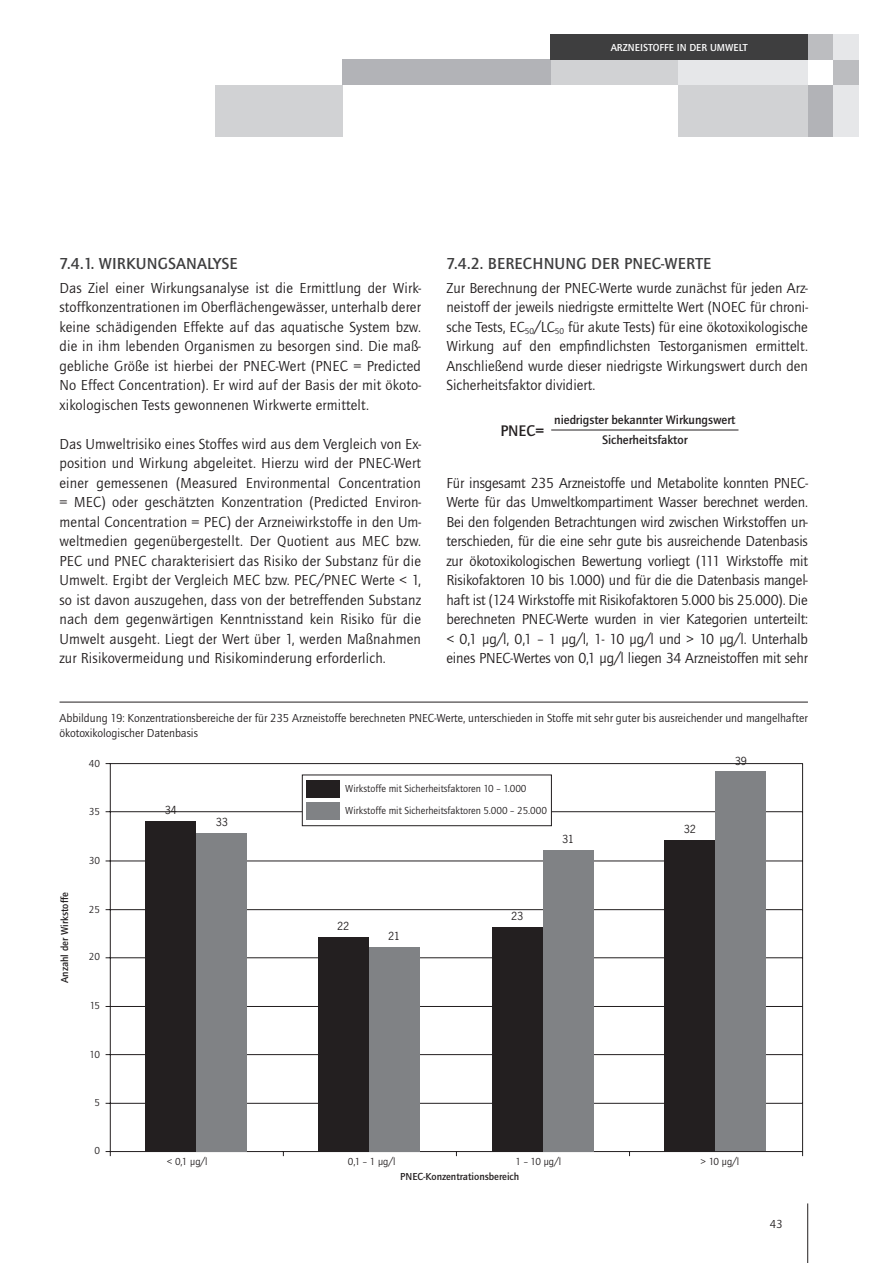
<style>
.page{position:relative;width:893px;height:1263px;background:#fff}
.page>*{position:absolute;margin:0;border:0;box-sizing:border-box;transform-origin:0 0}
.t1{font:500 16.5px "Quay Sans ITC Std";letter-spacing:.01em;color:#3e3e3f}
.t2{font:500 15.9px "Quay Sans ITC Std";color:#231f20}
.t3{font:15px/19.5px "Quay Sans ITC Std";color:#231f20;text-align:justify}
.t4{font:500 12.75px/19px "Quay Sans ITC Std";color:#231f20;text-align:center}
.t5{font:12px/15px "Quay Sans ITC Std";color:#231f20}
.t6{font:10.5px/22px "Quay Sans ITC Std";color:#231f20}
.t7{font:500 10.5px "Quay Sans ITC Std";color:#231f20}
.t8{font:500 10.5px "Quay Sans ITC Std";letter-spacing:.005em;color:#fff}
.t9{font:10.5px "News Gothic Std";color:#231f20}
.s1{font-family:"News Gothic Std"}
</style>
<div class="page">
<hr style="left:807px;top:1203px;width:1px;height:60px;background:#231f20">
<div style="left:551px;top:60px;width:127px;height:25px;background:#d1d2d4"></div>
<div style="left:215px;top:85px;width:127px;height:51px;background:#d1d2d4"></div>
<div style="left:808px;top:85px;width:25px;height:51px;background:#b2b3b7"></div>
<div style="left:833px;top:60px;width:26px;height:25px;background:#bcbdc0"></div>
<div style="left:678px;top:60px;width:130px;height:25px;background:#e6e7e9"></div>
<div style="left:342px;top:60px;width:209px;height:25px;background:#b2b3b7"></div>
<div style="left:808px;top:34px;width:25px;height:26px;background:#bcbdc0"></div>
<div style="left:833px;top:85px;width:26px;height:51px;background:#e6e7e9"></div>
<div style="left:678px;top:85px;width:130px;height:51px;background:#d1d2d4"></div>
<div style="left:833px;top:34px;width:26px;height:26px;background:#e6e7e9"></div>
<div style="left:551px;top:34px;width:257px;height:26px;background:#3e3e3f"></div>
<hr style="left:551px;top:430px;width:187px;height:1px;background:#231f20">
<svg style="left:105px;top:763px;width:698px;height:393px"></svg>
<div style="left:145px;top:821px;width:51px;height:330px;background:#231f20"></div>
<div style="left:196px;top:833px;width:51px;height:318px;background:#808285"></div>
<div style="left:318px;top:937px;width:51px;height:214px;background:#231f20"></div>
<div style="left:369px;top:947px;width:51px;height:204px;background:#808285"></div>
<div style="left:492px;top:927px;width:51px;height:224px;background:#231f20"></div>
<div style="left:543px;top:850px;width:51px;height:301px;background:#808285"></div>
<div style="left:664px;top:840px;width:51px;height:311px;background:#231f20"></div>
<div style="left:715px;top:771px;width:51px;height:380px;background:#808285"></div>
<div style="left:302px;top:774px;width:250px;height:52px;background:#fff;border:1px solid #231f20"></div>
<div style="left:306px;top:780px;width:34px;height:17px;background:#231f20"></div>
<div style="left:306px;top:802px;width:34px;height:17px;background:#808285"></div>
<hr style="left:60px;top:702px;width:748px;height:1px;background:#231f20">
<p class="t8" style="left:611px;top:41px;width:108px">Arzneistoffe in der Umw</p>
<p class="t8" style="left:734px;top:41px;width:16px">elt</p>
<p class="t1" style="left:60px;top:254px;width:180px">7.4.1. Wirkungsanalyse</p>
<p class="t3" style="left:60px;top:278px;width:363px">Das Ziel einer Wirkungsanalyse ist die Ermittlung der Wirk&shy;stoffkonzentrationen im Oberflächengewässer, unterhalb derer keine schädigenden Effekte auf das aquatische System bzw. die in ihm lebenden Organismen zu besorgen sind. Die maß&shy;gebliche Größe ist hierbei der PNEC-Wert (PNEC = Predicted No Effect Concentration). Er wird auf der Basis der mit ökoto&shy;xikologischen Tests gewonnenen Wirkwerte ermittelt.</p>
<p class="t3" style="left:60px;top:434px;width:363px">Das Umweltrisiko eines Stoffes wird aus dem Vergleich von Ex&shy;position und Wirkung abgeleitet. Hierzu wird der PNEC-Wert einer gemessenen (Measured Environmental Concentration = MEC) oder geschätzten Konzentration (Predicted Environ&shy;mental Concentration = PEC) der Arzneiwirkstoffe in den Um&shy;weltmedien gegenübergestellt. Der Quotient aus MEC bzw.<br>PEC und PNEC charakterisiert das Risiko der Substanz für die Umwelt. Ergibt der Vergleich MEC bzw. PEC<span class="s1">/</span>PNEC Werte &lt; 1, so ist davon auszugehen, dass von der betreffenden Substanz nach dem gegenwärtigen Kenntnisstand kein Risiko für die Umwelt ausgeht. Liegt der Wert über 1, werden Maßnahmen zur Risikovermeidung und Risikominderung erforderlich.</p>
<p class="t1" style="left:446px;top:254px;width:266px">7.4.2. Berech nung der PNEC-Werte</p>
<p class="t3" style="left:446px;top:278px;width:363px">Zur Berechnung der PNEC-Werte wurde zunächst für jeden Arz&shy;neistoff der jeweils niedrigste ermittelte Wert (NOEC für chroni&shy;sche Tests, EC<sub>50</sub><span class="s1">/</span>LC<sub>50</sub> für akute Tests) für eine ökotoxikologische Wirkung auf den empfindlichsten Testorganismen ermittelt.<br>Anschließend wurde dieser niedrigste Wirkungswert durch den Sicherheitsfaktor dividiert.</p>
<p class="t2" style="left:500px;top:421px;width:45px">PNEC=</p>
<p class="t4" style="left:554px;top:411px;width:183px">niedrigster bekannter Wirkungswert<br>Sicherheitsfaktor</p>
<p class="t3" style="left:446px;top:473px;width:363px">Für insgesamt 235 Arzneistoffe und Metabolite konnten PNEC-Werte für das Umweltkompartiment Wasser berechnet werden.<br>Bei den folgenden Betrachtungen wird zwischen Wirkstoffen un&shy;terschieden, für die eine sehr gute bis ausreichende Datenbasis zur ökotoxikologischen Bewertung vorliegt (111 Wirkstoffe mit Risikofaktoren 10 bis 1.000) und für die die Datenbasis mangel&shy;haft ist (124 Wirkstoffe mit Risikofaktoren 5.000 bis 25.000). Die berechneten PNEC-Werte wurden in vier Kategorien unterteilt: &lt; 0,1 µg<span class="s1">/</span>l, 0,1 – 1 µg<span class="s1">/</span>l, 1- 10 µg<span class="s1">/</span>l und &gt; 10 µg<span class="s1">/</span>l. Unterhalb eines PNEC-Wertes von 0,1 µg<span class="s1">/</span>l liegen 34 Arzneistoffen mit sehr</p>
<p class="t5" style="left:60px;top:710px;width:750px">Abbildung 19: Konzentrationsbereiche der für 235 Arzneistoffe berechneten PNEC-Werte, unterschieden in Stoffe mit sehr guter bis ausreichender und mangelhafter ökotoxikologischer Datenbasis</p>
<p class="t7" style="left:59px;top:983px;width:92px;rotate:-90deg">Anzahl der Wirkstoffe</p>
<p class="t6" style="left:89px;top:753px;width:13px">40</p>
<p class="t6" style="left:89px;top:801px;width:13px">35</p>
<p class="t6" style="left:89px;top:850px;width:13px">30</p>
<p class="t6" style="left:89px;top:898px;width:13px">25</p>
<p class="t6" style="left:89px;top:946px;width:13px">20</p>
<p class="t6" style="left:90px;top:994px;width:12px">15</p>
<p class="t6" style="left:90px;top:1043px;width:12px">10</p>
<p class="t6" style="left:94px;top:1091px;width:7px">5</p>
<p class="t6" style="left:94px;top:1140px;width:7px">0</p>
<p class="t9" style="left:165px;top:803px;width:14px">34</p>
<p class="t9" style="left:216px;top:815px;width:14px">33</p>
<p class="t6" style="left:345px;top:777px;width:203px">Wirkstoffe mit Sicherheitsfaktoren 10 – 1.000<br>Wirkstoffe mit Sicherheitsfaktoren 5.000 – 25.000</p>
<p class="t9" style="left:562px;top:832px;width:14px">31</p>
<p class="t9" style="left:337px;top:920px;width:14px">22</p>
<p class="t9" style="left:388px;top:929px;width:14px">21</p>
<p class="t9" style="left:511px;top:910px;width:14px">23</p>
<p class="t9" style="left:684px;top:822px;width:14px">32</p>
<p class="t9" style="left:735px;top:754px;width:14px">39</p>
<p class="t6" style="left:167px;top:1151px;width:42px">&lt; 0,1 µg<span class="s1">/</span>l</p>
<p class="t6" style="left:348px;top:1151px;width:49px">0,1 – 1 µg<span class="s1">/</span>l</p>
<p class="t6" style="left:515px;top:1151px;width:47px">1 – 10 µg<span class="s1">/</span>l</p>
<p class="t6" style="left:700px;top:1151px;width:40px">&gt; 10 µg<span class="s1">/</span>l</p>
<p class="t7" style="left:400px;top:1170px;width:120px">PNEC-Konzentrationsbereich</p>
<p class="t5" style="left:770px;top:1217px;width:14px">43</p>
</div>
